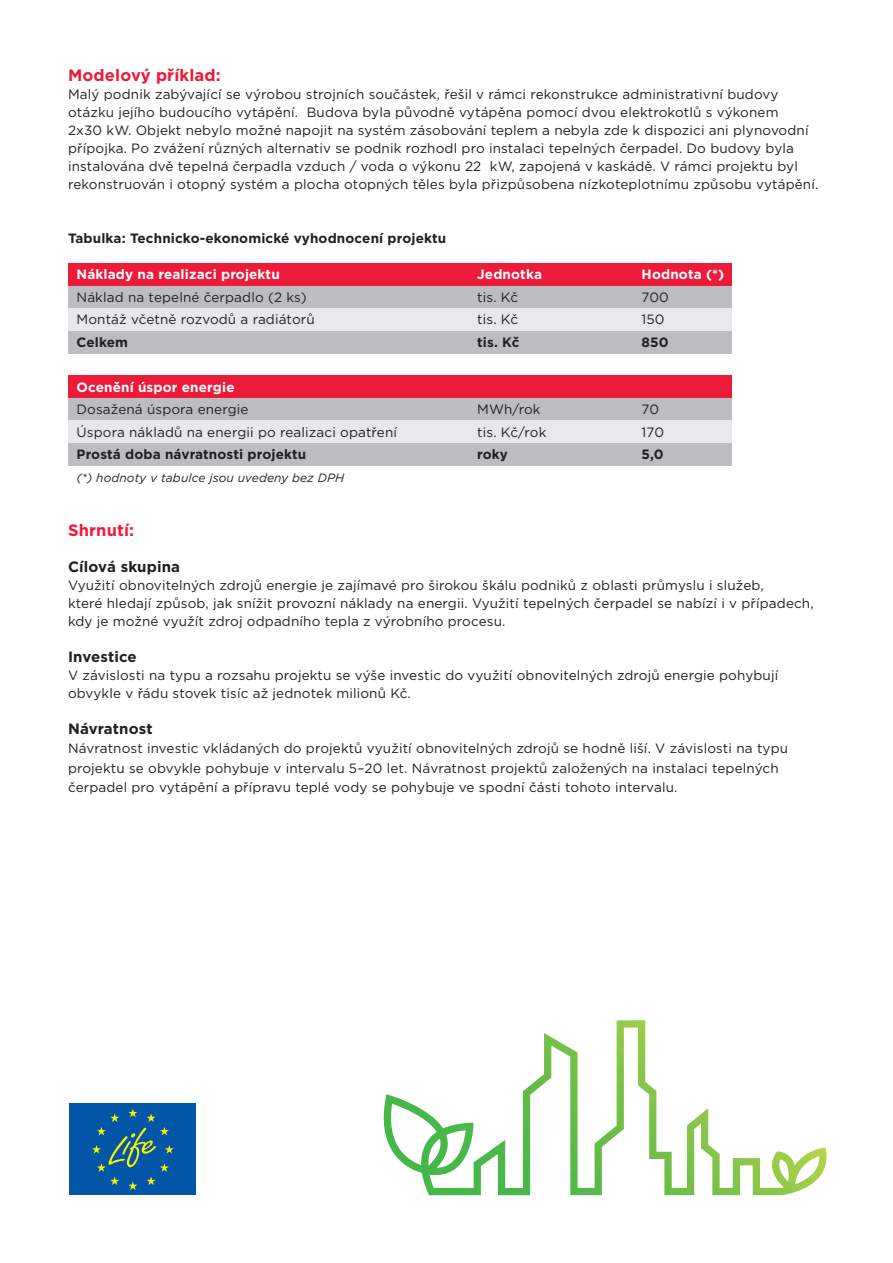
<style>
.page{position:relative;width:893px;height:1263px;background:#fff}
.page>*{position:absolute;margin:0;border:0;box-sizing:border-box;transform-origin:0 0}
.t1{font:700 16.5px "Gotham";letter-spacing:.01em;color:#ed1a3a}
.t2{font:700 15px "Gotham";letter-spacing:.005em;color:#231f20}
.t3{font:13.5px/18px "Gotham";letter-spacing:.01em;color:#231f20}
.t4{font:700 13.5px "Gotham";letter-spacing:.01em;color:#231f20}
.t5{font:700 13.5px "Gotham";letter-spacing:.01em;color:#fff}
.t6{font:italic 12px "Gotham";letter-spacing:.01em;color:#231f20}
</style>
<div class="page">
<div style="left:68px;top:264px;width:664px;height:22px;background:#ed1a3a"></div>
<div style="left:68px;top:286px;width:664px;height:23px;background:#bcbdc0"></div>
<div style="left:68px;top:309px;width:664px;height:22px;background:#e7e8e9"></div>
<div style="left:68px;top:331px;width:664px;height:23px;background:#bcbdc0"></div>
<div style="left:68px;top:375px;width:664px;height:23px;background:#ed1a3a"></div>
<div style="left:68px;top:398px;width:664px;height:22px;background:#bcbdc0"></div>
<div style="left:68px;top:420px;width:664px;height:23px;background:#e7e8e9"></div>
<div style="left:68px;top:443px;width:664px;height:22px;background:#bcbdc0"></div>
<svg style="left:384px;top:1020px;width:443px;height:175px"></svg>
<div style="left:70px;top:1104px;width:126px;height:91px;background:#0156a8"></div>
<svg style="left:92px;top:1109px;width:82px;height:81px"></svg>
<p class="t1" style="left:68px;top:70px;width:154px">Modelový příklad:</p>
<p class="t3" style="left:68px;top:87px;width:752px">Malý podnik zabývající se výrobou strojních součástek, řešil v rámci rekonstrukce administrativní budovy otázku jejího budoucího vytápění. Budova byla původně vytápěna pomocí dvou elektrokotlů s výkonem<br>2x30 kW. Objekt nebylo možné napojit na systém zásobování teplem a nebyla zde k dispozici ani plynovodní přípojka. Po zvážení různých alternativ se podnik rozhodl pro instalaci tepelných čerpadel. Do budovy byla instalována dvě tepelná čerpadla vzduch / voda o výkonu 22 kW, zapojená v kaskádě. V rámci projektu byl rekonstruován i otopný systém a plocha otopných těles byla přizpůsobena nízkoteplotnímu způsobu vytápění.</p>
<p class="t4" style="left:68px;top:234px;width:380px">tabulka: technicko-ekonomické vyhodnocení projektu</p>
<p class="t5" style="left:77px;top:270px;width:205px">náklady na realizaci projektu</p>
<p class="t5" style="left:477px;top:270px;width:66px">Jednotka</p>
<p class="t5" style="left:642px;top:270px;width:84px">Hodnota (*)</p>
<p class="t3" style="left:77px;top:289px;width:232px">Náklad na tepelné čerpadlo (2 ks)</p>
<p class="t3" style="left:477px;top:289px;width:42px">tis. Kč</p>
<p class="t3" style="left:642px;top:289px;width:29px">700</p>
<p class="t3" style="left:77px;top:312px;width:240px">Montáž včetně rozvodů a radiátorů</p>
<p class="t3" style="left:477px;top:312px;width:42px">tis. Kč</p>
<p class="t3" style="left:642px;top:312px;width:25px">150</p>
<p class="t4" style="left:77px;top:337px;width:53px">Celkem</p>
<p class="t4" style="left:477px;top:337px;width:44px">tis. Kč</p>
<p class="t4" style="left:642px;top:337px;width:29px">850</p>
<p class="t5" style="left:77px;top:382px;width:160px">Ocenění úspor energie</p>
<p class="t3" style="left:77px;top:402px;width:173px">Dosažená úspora energie</p>
<p class="t3" style="left:477px;top:402px;width:65px">MWh/rok</p>
<p class="t3" style="left:642px;top:402px;width:19px">70</p>
<p class="t3" style="left:77px;top:424px;width:322px">Úspora nákladů na energii po realizaci opatření</p>
<p class="t3" style="left:477px;top:424px;width:71px">tis. Kč/rok</p>
<p class="t3" style="left:642px;top:424px;width:24px">170</p>
<p class="t4" style="left:77px;top:450px;width:231px">prostá doba návratnosti projektu</p>
<p class="t4" style="left:477px;top:450px;width:32px">roky</p>
<p class="t4" style="left:642px;top:450px;width:24px">5,0</p>
<p class="t6" style="left:77px;top:473px;width:269px">(*) hodnoty v tabulce jsou uvedeny bez DPH</p>
<p class="t1" style="left:68px;top:524px;width:68px">shrnutí:</p>
<p class="t2" style="left:68px;top:561px;width:114px">Cílová skupina</p>
<p class="t3" style="left:68px;top:577px;width:747px">Využití obnovitelných zdrojů energie je zajímavé pro širokou škálu podniků z oblasti průmyslu i služeb,<br>které hledají způsob, jak snížit provozní náklady na energii. Využití tepelných čerpadel se nabízí i v případech, kdy je možné využít zdroj odpadního tepla z výrobního procesu.</p>
<p class="t2" style="left:68px;top:651px;width:70px">investice</p>
<p class="t3" style="left:68px;top:667px;width:712px">V závislosti na typu a rozsahu projektu se výše investic do využití obnovitelných zdrojů energie pohybují obvykle v řádu stovek tisíc až jednotek milionů Kč.</p>
<p class="t2" style="left:68px;top:723px;width:86px">návratnost</p>
<p class="t3" style="left:68px;top:740px;width:722px;line-height:19.5px">Návratnost investic vkládaných do projektů využití obnovitelných zdrojů se hodně liší. V závislosti na typu projektu se obvykle pohybuje v intervalu 5–20 let. Návratnost projektů založených na instalaci tepelných čerpadel pro vytápění a přípravu teplé vody se pohybuje ve spodní části tohoto intervalu.</p>
</div>
